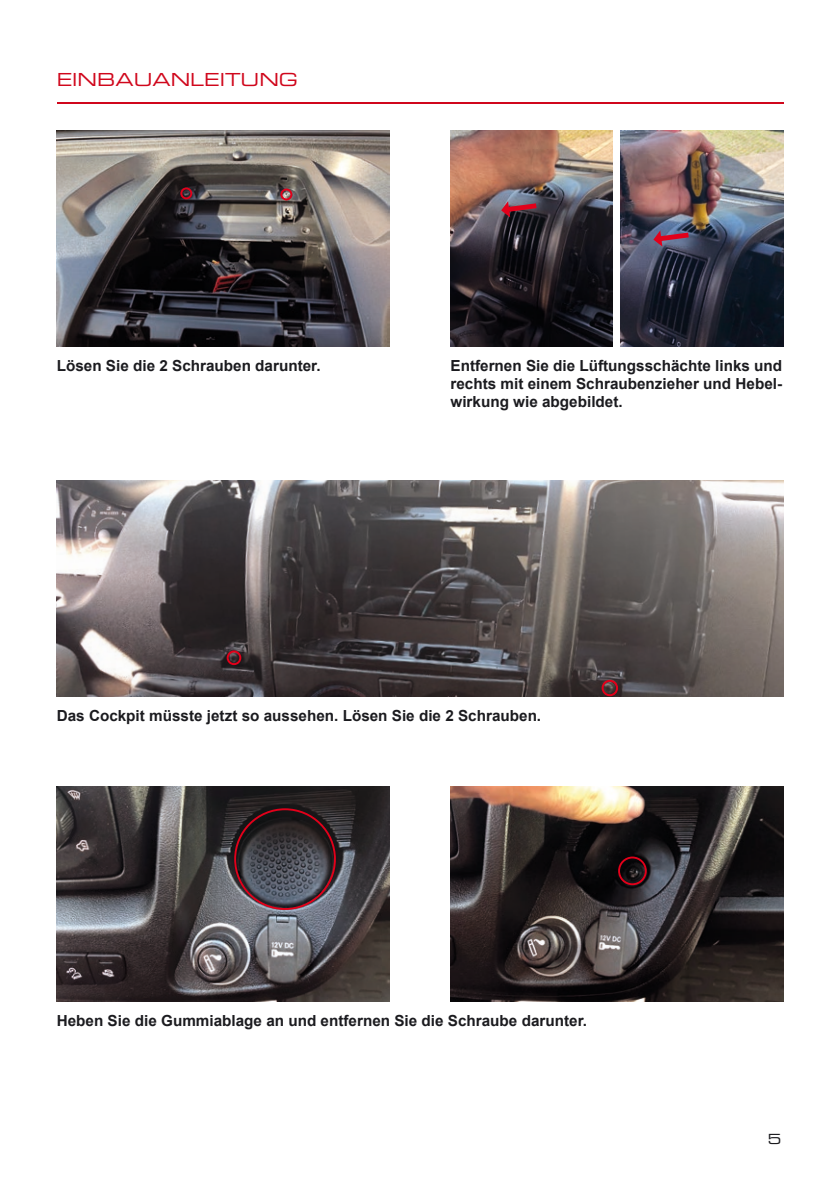
<style>
.page{position:relative;width:840px;height:1191px;background:#fff}
.page>*{position:absolute;margin:0;border:0;box-sizing:border-box;transform-origin:0 0}
.t1{font:18px "Eurostile Extended Two";color:#d0071c}
.t2{font:700 15.2px/18.2px "Arial";color:#1b1b1f;text-align:justify}
.t3{font:14px "Eurostile Extended Two";color:#1b1b1f}
</style>
<div class="page">
<svg style="left:57px;top:102px;width:725px;height:2px"></svg>
<img style="left:450px;top:786px;width:332px;height:215px">
<img style="left:450px;top:130px;width:162px;height:217px">
<img style="left:620px;top:130px;width:162px;height:217px">
<img style="left:57px;top:130px;width:332px;height:216px">
<div style="left:280px;top:188px;width:12px;height:12px;border:2px solid #e2001a;border-radius:50%"></div>
<div style="left:180px;top:187px;width:12px;height:12px;border:2px solid #e2001a;border-radius:50%"></div>
<img style="left:57px;top:481px;width:725px;height:215px">
<div style="left:226px;top:650px;width:15px;height:15px;border:2px solid #e2001a;border-radius:50%"></div>
<div style="left:601px;top:680px;width:16px;height:16px;border:2px solid #e2001a;border-radius:50%"></div>
<img style="left:57px;top:786px;width:332px;height:215px">
<div style="left:234px;top:808px;width:102px;height:102px;border:2px solid #e2001a;border-radius:50%"></div>
<div style="left:617px;top:856px;width:29px;height:29px;border:2px solid #e2001a;border-radius:50%"></div>
<svg style="left:501px;top:201px;width:35px;height:16px"></svg>
<svg style="left:653px;top:230px;width:35px;height:17px"></svg>
<p class="t1" style="left:57px;top:67px;width:243px">EINBAUANLEITUNG</p>
<p class="t2" style="left:57px;top:357px;width:265px">Lösen Sie die 2 Schrauben darunter.</p>
<p class="t2" style="left:450px;top:357px;width:333px">Entfernen Sie die Lüftungsschächte links und rechts mit einem Schraubenzieher und Hebel&shy;wirkung wie abgebildet.</p>
<p class="t2" style="left:57px;top:707px;width:485px">Das Cockpit müsste jetzt so aussehen. Lösen Sie die 2 Schrauben.</p>
<p class="t2" style="left:57px;top:1011px;width:531px">Heben Sie die Gummiablage an und entfernen Sie die Schraube darunter.</p>
<p class="t3" style="left:767px;top:1129px;width:15px">5</p>
</div>
